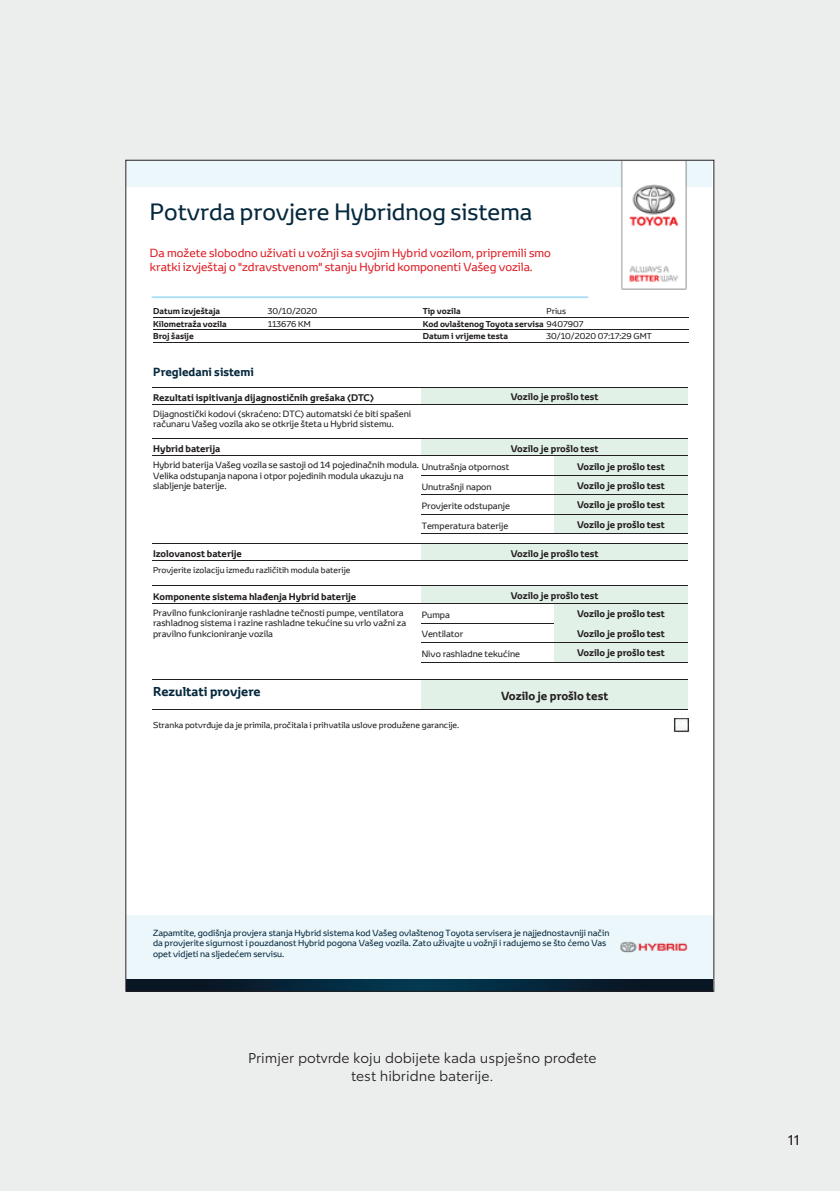
<style>
.page{position:relative;width:840px;height:1191px;background:#fff}
.page>*{position:absolute;margin:0;border:0;box-sizing:border-box;transform-origin:0 0}
.t1{font:22.8px "Toyota Display";color:#05283d}
.t2{font:14px/18px "Toyota Type";color:#231f20;text-align:center}
.t3{font:14px "Toyota Type";color:#231f20}
.t4{font:700 12.4px "Toyota Display";color:#05283d}
.t5{font:11.4px/13.8px "Toyota Display";color:#dd1f26}
.t6{font:700 11.4px "Toyota Display";color:#231f20}
.t7{font:700 11.4px "Toyota Display";color:#05283d}
.t8{font:700 9.4px "Toyota Display";color:#231f20}
.t9{font:8.8px/10.6px "Toyota Display";color:#231f20}
.t10{font:8.6px/10.4px "Toyota Display";color:#05283d}
.t11{font:8.4px "Toyota Display";color:#231f20}
.t12{font:700 8.4px "Toyota Display";color:#231f20}
.s1{font-weight:400}
</style>
<div class="page">
<div style="left:0;top:0;width:839px;height:1191px;background:#ebeeed"></div>
<div style="left:126px;top:160px;width:587px;height:831px;background:#fff"></div>
<div style="left:126px;top:915px;width:586px;height:71px;background:#ecf7fb"></div>
<img style="left:620px;top:941px;width:67px;height:12px">
<img style="left:127px;top:979px;width:585px;height:10px">
<div style="left:126px;top:162px;width:585px;height:25px;background:#ecf7fb"></div>
<img style="left:621px;top:162px;width:66px;height:128px">
<img style="left:151px;top:296px;width:438px;height:3px">
<hr style="left:153px;top:317px;width:534px;height:1px;background:#231f20">
<hr style="left:153px;top:329px;width:534px;height:1px;background:#231f20">
<hr style="left:153px;top:342px;width:534px;height:1px;background:#231f20">
<div style="left:421px;top:387px;width:266px;height:18px;background:#e2f1e7"></div>
<hr style="left:152px;top:387px;width:535px;height:1px;background:#231f20">
<hr style="left:152px;top:404px;width:535px;height:1px;background:#231f20">
<div style="left:421px;top:438px;width:266px;height:18px;background:#e2f1e7"></div>
<hr style="left:152px;top:438px;width:535px;height:1px;background:#231f20">
<hr style="left:152px;top:455px;width:535px;height:1px;background:#231f20">
<div style="left:554px;top:456px;width:133px;height:19px;background:#e2f1e7"></div>
<hr style="left:421px;top:475px;width:266px;height:1px;background:#231f20">
<div style="left:554px;top:476px;width:133px;height:18px;background:#e2f1e7"></div>
<hr style="left:421px;top:494px;width:266px;height:1px;background:#231f20">
<div style="left:554px;top:495px;width:133px;height:19px;background:#e2f1e7"></div>
<hr style="left:421px;top:514px;width:266px;height:1px;background:#231f20">
<div style="left:554px;top:515px;width:133px;height:18px;background:#e2f1e7"></div>
<hr style="left:421px;top:533px;width:266px;height:1px;background:#231f20">
<div style="left:421px;top:543px;width:266px;height:18px;background:#e2f1e7"></div>
<hr style="left:152px;top:543px;width:535px;height:1px;background:#231f20">
<hr style="left:152px;top:560px;width:535px;height:1px;background:#231f20">
<div style="left:421px;top:586px;width:266px;height:17px;background:#e2f1e7"></div>
<hr style="left:152px;top:585px;width:535px;height:1px;background:#231f20">
<hr style="left:152px;top:603px;width:535px;height:1px;background:#231f20">
<div style="left:554px;top:604px;width:133px;height:18px;background:#e2f1e7"></div>
<hr style="left:421px;top:622px;width:266px;height:1px;background:#231f20">
<div style="left:554px;top:623px;width:133px;height:19px;background:#e2f1e7"></div>
<hr style="left:421px;top:642px;width:266px;height:1px;background:#231f20">
<div style="left:554px;top:643px;width:133px;height:18px;background:#e2f1e7"></div>
<hr style="left:421px;top:661px;width:266px;height:1px;background:#231f20">
<div style="left:421px;top:679px;width:266px;height:30px;background:#e2f1e7"></div>
<hr style="left:152px;top:679px;width:535px;height:1px;background:#231f20">
<hr style="left:152px;top:709px;width:535px;height:1px;background:#231f20">
<img style="left:673px;top:718px;width:15px;height:14px">
<h1 class="t1" style="left:150px;top:196px;width:384px">Potvrda provjere Hybridnog sistema</h1>
<p class="t5" style="left:150px;top:245px;width:402px">Da možete slobodno uživati u vožnji sa svojim Hybrid vozilom, pripremili smo kratki izvještaj o "zdravstvenom" stanju Hybrid komponenti Vašeg vozila.</p>
<p class="t12" style="left:153px;top:306px;width:68px">Datum izvještaja</p>
<p class="t11" style="left:267px;top:306px;width:51px">30/10/2020</p>
<p class="t12" style="left:422px;top:306px;width:39px">Tip vozila</p>
<p class="t11" style="left:546px;top:306px;width:21px">Prius</p>
<p class="t12" style="left:153px;top:318px;width:75px">Kilometraža vozila</p>
<p class="t11" style="left:267px;top:318px;width:44px">113676 KM</p>
<p class="t12" style="left:422px;top:318px;width:162px">Kod ovlaštenog Toyota servisa <span class="s1">9407907</span></p>
<p class="t12" style="left:153px;top:331px;width:42px">Broj šasije</p>
<p class="t12" style="left:422px;top:331px;width:87px">Datum i vrijeme testa</p>
<p class="t11" style="left:546px;top:331px;width:106px">30/10/2020 07:17:29 GMT</p>
<p class="t7" style="left:153px;top:364px;width:102px">Pregledani sistemi</p>
<p class="t8" style="left:153px;top:391px;width:222px">Rezultati ispitivanja dijagnostičnih grešaka (DTC)</p>
<p class="t8" style="left:510px;top:390px;width:89px">Vozilo je prošlo test</p>
<p class="t9" style="left:153px;top:408px;width:259px">Dijagnostički kodovi (skraćeno: DTC) automatski će biti spašeni računaru Vašeg vozila ako se otkrije šteta u Hybrid sistemu.</p>
<p class="t8" style="left:153px;top:442px;width:69px">Hybrid baterija</p>
<p class="t8" style="left:510px;top:442px;width:89px">Vozilo je prošlo test</p>
<p class="t9" style="left:153px;top:459px;width:267px">Hybrid baterija Vašeg vozila se sastoji od 14 pojedinačnih modula.<br>Velika odstupanja napona i otpor pojedinih modula ukazuju na slabljenje baterije.</p>
<p class="t9" style="left:421px;top:461px;width:89px">Unutrašnja otpornost</p>
<p class="t8" style="left:576px;top:460px;width:89px">Vozilo je prošlo test</p>
<p class="t9" style="left:421px;top:481px;width:71px">Unutrašnji napon</p>
<p class="t8" style="left:576px;top:479px;width:89px">Vozilo je prošlo test</p>
<p class="t9" style="left:421px;top:500px;width:90px">Provjerite odstupanje</p>
<p class="t8" style="left:576px;top:498px;width:89px">Vozilo je prošlo test</p>
<p class="t9" style="left:421px;top:520px;width:88px">Temperatura baterije</p>
<p class="t8" style="left:576px;top:518px;width:89px">Vozilo je prošlo test</p>
<p class="t8" style="left:153px;top:547px;width:90px">Izolovanost baterije</p>
<p class="t8" style="left:510px;top:547px;width:89px">Vozilo je prošlo test</p>
<p class="t11" style="left:153px;top:564px;width:199px">Provjerite izolaciju između različitih modula baterije</p>
<p class="t8" style="left:153px;top:590px;width:205px">Komponente sistema hlađenja Hybrid baterije</p>
<p class="t8" style="left:510px;top:589px;width:89px">Vozilo je prošlo test</p>
<p class="t9" style="left:153px;top:607px;width:254px">Pravilno funkcioniranje rashladne tečnosti pumpe, ventilatora rashladnog sistema i razine rashladne tekućine su vrlo važni za pravilno funkcioniranje vozila</p>
<p class="t9" style="left:421px;top:609px;width:30px">Pumpa</p>
<p class="t8" style="left:576px;top:607px;width:89px">Vozilo je prošlo test</p>
<p class="t9" style="left:421px;top:628px;width:43px">Ventilator</p>
<p class="t8" style="left:576px;top:627px;width:89px">Vozilo je prošlo test</p>
<p class="t9" style="left:421px;top:648px;width:100px">Nivo rashladne tekućine</p>
<p class="t8" style="left:576px;top:646px;width:89px">Vozilo je prošlo test</p>
<h3 class="t4" style="left:153px;top:683px;width:109px">Rezultati provjere</h3>
<p class="t6" style="left:500px;top:688px;width:109px">Vozilo je prošlo test</p>
<p class="t11" style="left:153px;top:719px;width:308px">Stranka potvrđuje da je primila, pročitala i prihvatila uslove produžene garancije.</p>
<p class="t10" style="left:153px;top:927px;width:457px">Zapamtite, godišnja provjera stanja Hybrid sistema kod Vašeg ovlaštenog Toyota servisera je najjednostavniji način da provjerite sigurnost i pouzdanost Hybrid pogona Vašeg vozila. Zato uživajte u vožnji i radujemo se što ćemo Vas opet vidjeti na sljedećem servisu.</p>
<h2 class="t2" style="left:248px;top:1048px;width:350px">Primjer potvrde koju dobijete kada uspješno prođete test hibridne baterije.</h2>
<h2 class="t3" style="left:787px;top:1129px;width:14px">11</h2>
</div>
